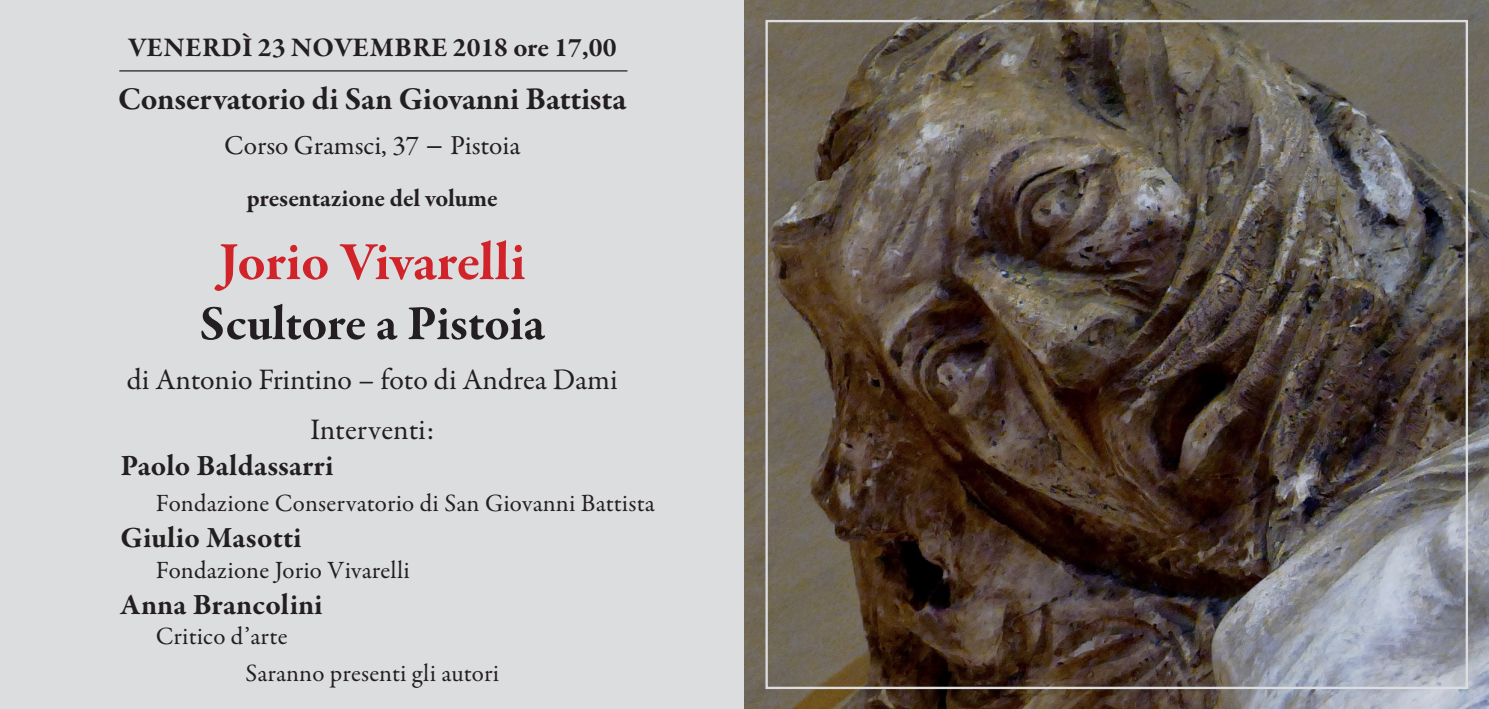
<style>
.page{position:relative;width:1489px;height:709px;background:#fff}
.page>*{position:absolute;margin:0;border:0;box-sizing:border-box;transform-origin:0 0}
.t1{font:700 55px "Garamond Premr Pro";color:#d1232a}
.t2{font:700 50px "Garamond Premr Pro";letter-spacing:-.01em;color:#231f20}
.t3{font:700 32.5px "Garamond Premr Pro";letter-spacing:-.005em;color:#231f20}
.t4{font:30px "Garamond Premr Pro";letter-spacing:-.005em;color:#231f20}
.t5{font:700 30px "Garamond Premr Pro";letter-spacing:.005em;color:#231f20}
.t6{font:700 27.5px "Garamond Premr Pro";color:#231f20}
.t7{font:27.5px "Garamond Premr Pro";color:#231f20}
.t8{font:25px "Garamond Premr Pro";letter-spacing:.005em;color:#231f20}
.t9{font:700 25px "Garamond Premr Pro";letter-spacing:-.005em;color:#231f20}
.s1{font-size:32.5px}
</style>
<div class="page">
<div style="left:0;top:0;width:744px;height:709px;background:#dcdddf"></div>
<img style="left:744px;top:0;width:744px;height:709px">
<hr style="left:119px;top:70px;width:508px;height:1px;background:#231f20">
<p class="t6" style="left:128px;top:30px;width:490px">VENERDÌ 23 NOVEMBRE 2018 ore 17,00</p>
<p class="t3" style="left:118px;top:79px;width:510px">Conservatorio di San Giovanni Battista</p>
<p class="t7" style="left:224px;top:128px;width:297px">Corso Gramsci, 37 <span class="s1">–</span> Pistoia</p>
<p class="t9" style="left:247px;top:183px;width:252px">presentazione del volume</p>
<p class="t1" style="left:219px;top:228px;width:308px">Jorio Vivarelli</p>
<p class="t2" style="left:199px;top:293px;width:347px">Scultore a Pistoia</p>
<p class="t4" style="left:127px;top:362px;width:492px">di Antonio Frintino – foto di Andrea Dami</p>
<p class="t4" style="left:310px;top:412px;width:125px">Interventi:</p>
<p class="t5" style="left:120px;top:448px;width:214px">Paolo Baldassarri</p>
<p class="t8" style="left:156px;top:488px;width:500px">Fondazione Conservatorio di San Giovanni Battista</p>
<p class="t5" style="left:120px;top:520px;width:182px">Giulio Masotti</p>
<p class="t8" style="left:156px;top:554px;width:255px">Fondazione Jorio Vivarelli</p>
<p class="t5" style="left:120px;top:586px;width:204px">Anna Brancolini</p>
<p class="t8" style="left:156px;top:620px;width:133px">Critico d’arte</p>
<p class="t8" style="left:245px;top:657px;width:255px">Saranno presenti gli autori</p>
</div>
